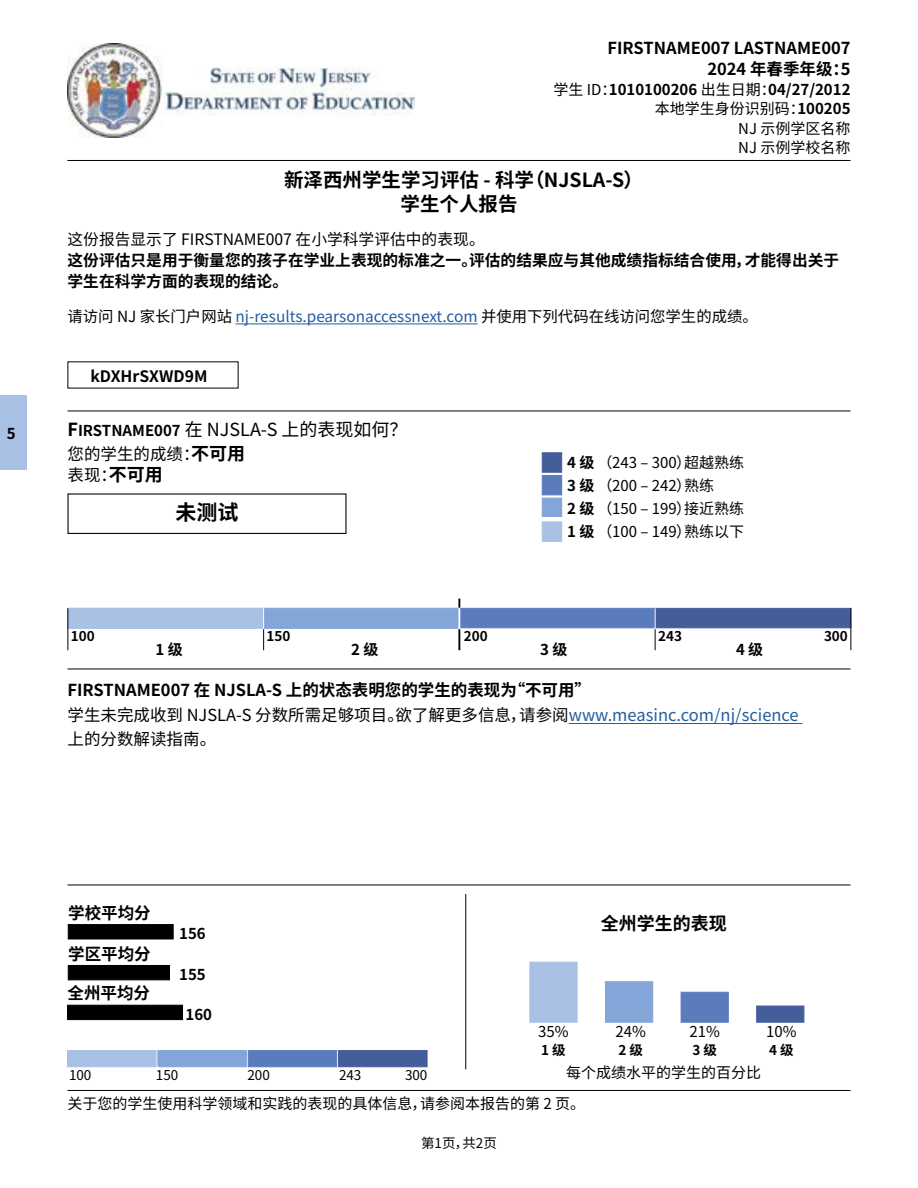
<style>
.page{position:relative;width:918px;height:1188px;background:#fff}
.page>*{position:absolute;margin:0;border:0;box-sizing:border-box;transform-origin:0 0}
.t1{font:700 21px "Noto Sans SC";color:#000}
.t2{font:700 19.5px/23.4px "Noto Sans SC";color:#000;text-align:center}
.t3{font:18px "Noto Sans SC";color:#000}
.t4{font:700 18px "Noto Sans SC";color:#000}
.t5{font:700 16.5px/21px "Noto Sans SC";color:#000;text-align:right}
.t6{font:16.5px/21px "Noto Sans SC";color:#000}
.t7{font:700 15.75px/21px "Noto Sans SC";color:#000}
.t8{font:15.75px "Noto Sans SC";color:#000}
.t9{font:15.3px "Noto Sans SC";color:#215e9e}
.t10{font:15px/19.5px "Noto Sans SC";color:#000}
.t11{font:700 15px "Noto Sans SC";color:#000}
.t12{font:700 13.5px "Noto Sans SC";color:#000}
.t13{font:13.5px "Noto Sans SC";color:#000}
.s1{font-weight:700}
.s2{color:#000}
.s3{font-weight:700;font-size:15px}
.s4{font-weight:700;font-size:18px}
.s5{font-weight:400}
.s6{font-weight:400;color:#215e9e}
</style>
<div class="page">
<div style="left:0;top:396px;width:27px;height:74px;background:#a8c1e5"></div>
<img style="left:67px;top:43px;width:347px;height:94px">
<div style="left:68px;top:1051px;width:88px;height:16px;background:#a8c1e5"></div>
<div style="left:158px;top:1051px;width:88px;height:16px;background:#84a5d8"></div>
<div style="left:248px;top:1051px;width:89px;height:16px;background:#5b7cbc"></div>
<div style="left:339px;top:1051px;width:88px;height:16px;background:#445e9b;border:1px solid #445e9b"></div>
<div style="left:530px;top:962px;width:47px;height:60px;background:#a8c1e5"></div>
<div style="left:605px;top:982px;width:48px;height:40px;background:#84a5d8"></div>
<div style="left:681px;top:992px;width:47px;height:30px;background:#5b7cbc"></div>
<div style="left:757px;top:1006px;width:47px;height:16px;background:#445e9b"></div>
<div style="left:68px;top:1005px;width:115px;height:15px;background:#000;border:1px solid #000"></div>
<hr style="left:68px;top:1090px;width:782px;height:1px;background:#000">
<hr style="left:465px;top:894px;width:1px;height:175px;background:#000">
<div style="left:68px;top:493px;width:278px;height:41px;border:1px solid #000"></div>
<div style="left:542px;top:453px;width:20px;height:19px;background:#445e9b;border:1px solid #445e9b"></div>
<div style="left:542px;top:475px;width:20px;height:20px;background:#5b7cbc"></div>
<div style="left:542px;top:498px;width:20px;height:19px;background:#84a5d8"></div>
<div style="left:542px;top:522px;width:20px;height:19px;background:#a8c1e5"></div>
<hr style="left:569px;top:723px;width:233px;height:1px;background:#215e9e">
<hr style="left:68px;top:669px;width:782px;height:1px;background:#000">
<hr style="left:68px;top:885px;width:782px;height:1px;background:#000">
<hr style="left:68px;top:160px;width:782px;height:1px;background:#000">
<hr style="left:68px;top:411px;width:782px;height:1px;background:#000">
<hr style="left:236px;top:324px;width:242px;height:1px;background:#215e9e">
<div style="left:68px;top:608px;width:196px;height:20px;background:#a8c1e5"></div>
<div style="left:264px;top:608px;width:195px;height:20px;background:#84a5d8"></div>
<div style="left:459px;top:608px;width:196px;height:20px;background:#5b7cbc"></div>
<div style="left:655px;top:608px;width:196px;height:20px;background:#445e9b"></div>
<hr style="left:68px;top:608px;width:1px;height:42px;background:#000">
<hr style="left:850px;top:608px;width:1px;height:42px;background:#000">
<hr style="left:458px;top:608px;width:2px;height:21px;background:#fff">
<svg style="left:263px;top:608px;width:1px;height:42px"></svg>
<hr style="left:458px;top:629px;width:2px;height:21px;background:#000">
<svg style="left:458px;top:599px;width:2px;height:9px"></svg>
<svg style="left:655px;top:608px;width:1px;height:42px"></svg>
<div style="left:68px;top:965px;width:101px;height:15px;background:#000;border:1px solid #000"></div>
<div style="left:68px;top:925px;width:105px;height:14px;background:#000"></div>
<p class="t5" style="left:608px;top:38px;width:244px">FIRSTNAME007 LASTNAME007<br>2024 年春季年级：5</p>
<p class="t10" style="left:553px;top:80px;width:299px;text-align:right">学生 ID：<span class="s1">1010100206</span> 出生日期：<span class="s1">04/27/2012</span>本地学生身份识别码：<span class="s1">100205<br></span>NJ 示例学区名称<br>NJ 示例学校名称</p>
<h2 class="t2" style="left:284px;top:169px;width:360px">新泽西州学生学习评估 - 科学（NJSLA-S）学生个人报告</h2>
<p class="t8" style="left:68px;top:231px;width:419px">这份报告显示了 FIRSTNAME007 在小学科学评估中的表现。</p>
<p class="t7" style="left:68px;top:250px;width:773px">这份评估只是用于衡量您的孩子在学业上表现的标准之一。评估的结果应与其他成绩指标结合使用，才能得出关于学生在科学方面的表现的结论。</p>
<p class="t9" style="left:68px;top:307px;width:692px"><span class="s2">请访问 NJ 家长门户网站</span> nj-results.pearsonaccessnext.com <span class="s2">并使用下列代码在线访问您学生的成绩。</span></p>
<p class="t7" style="left:90px;top:366px;width:119px">kDXHrSXWD9M</p>
<p class="t11" style="left:7px;top:425px;width:10px">5</p>
<p class="t3" style="left:68px;top:419px;width:342px"><span class="s1">F</span><span class="s3">IRSTNAME007</span> 在 NJSLA-S 上的表现如何？</p>
<p class="t6" style="left:68px;top:444px;width:179px">您的学生的成绩：<span class="s4">不可用</span>表现：<span class="s4">不可用</span></p>
<h1 class="t1" style="left:176px;top:501px;width:64px">未测试</h1>
<p class="t10" style="left:567px;top:452px;width:179px;line-height:22.8px"><span class="s1">4 级</span> （243 – 300）超越熟练<br><span class="s1">3 级</span> （200 – 242）熟练<br><span class="s1">2 级</span> （150 – 199）接近熟练<br><span class="s1">1 级</span> （100 – 149）熟练以下</p>
<p class="t12" style="left:71px;top:629px;width:25px">100</p>
<p class="t11" style="left:156px;top:641px;width:29px">1 级</p>
<p class="t12" style="left:267px;top:629px;width:25px">150</p>
<p class="t11" style="left:351px;top:641px;width:29px">2 级</p>
<p class="t12" style="left:464px;top:629px;width:25px">200</p>
<p class="t11" style="left:540px;top:641px;width:29px">3 级</p>
<p class="t12" style="left:658px;top:629px;width:25px">243</p>
<p class="t11" style="left:736px;top:641px;width:29px">4 级</p>
<p class="t5" style="left:68px;top:677px;width:733px;line-height:25.5px;text-align:left">FIRSTNAME007 在 NJSLA-S 上的状态表明您的学生的表现为“不可用”<br><span class="s5">学生未完成收到 NJSLA-S 分数所需足够项目。欲了解更多信息，请参阅</span><span class="s6">www.measinc.com/nj/science</span></p>
<p class="t6" style="left:68px;top:729px;width:150px">上的分数解读指南。</p>
<p class="t12" style="left:824px;top:629px;width:25px">300</p>
<p class="t5" style="left:68px;top:903px;width:84px">学校平均分</p>
<p class="t5" style="left:68px;top:943px;width:84px">学区平均分</p>
<p class="t5" style="left:68px;top:983px;width:84px">全州平均分</p>
<p class="t11" style="left:179px;top:925px;width:28px">156</p>
<p class="t11" style="left:179px;top:966px;width:28px">155</p>
<p class="t11" style="left:186px;top:1006px;width:28px">160</p>
<p class="t4" style="left:601px;top:913px;width:127px">全州学生的表现</p>
<p class="t10" style="left:538px;top:1022px;width:32px">35%</p>
<p class="t12" style="left:541px;top:1043px;width:26px">1 级</p>
<p class="t10" style="left:615px;top:1022px;width:32px">24%</p>
<p class="t12" style="left:618px;top:1043px;width:26px">2 级</p>
<p class="t10" style="left:690px;top:1022px;width:32px">21%</p>
<p class="t12" style="left:693px;top:1043px;width:26px">3 级</p>
<p class="t10" style="left:766px;top:1022px;width:32px">10%</p>
<p class="t12" style="left:769px;top:1043px;width:26px">4 级</p>
<p class="t10" style="left:68px;top:1057px;width:695px;line-height:31px;text-indent:499px">每个成绩水平的学生的百分比关于您的学生使用科学领域和实践的表现的具体信息，请参阅本报告的第 2 页。</p>
<p class="t13" style="left:69px;top:1068px;width:24px">100</p>
<p class="t13" style="left:156px;top:1068px;width:24px">150</p>
<p class="t13" style="left:247px;top:1068px;width:24px">200</p>
<p class="t13" style="left:339px;top:1068px;width:24px">243</p>
<p class="t13" style="left:405px;top:1068px;width:24px">300</p>
<p class="t13" style="left:421px;top:1136px;width:77px">第1页，共2页</p>
</div>
